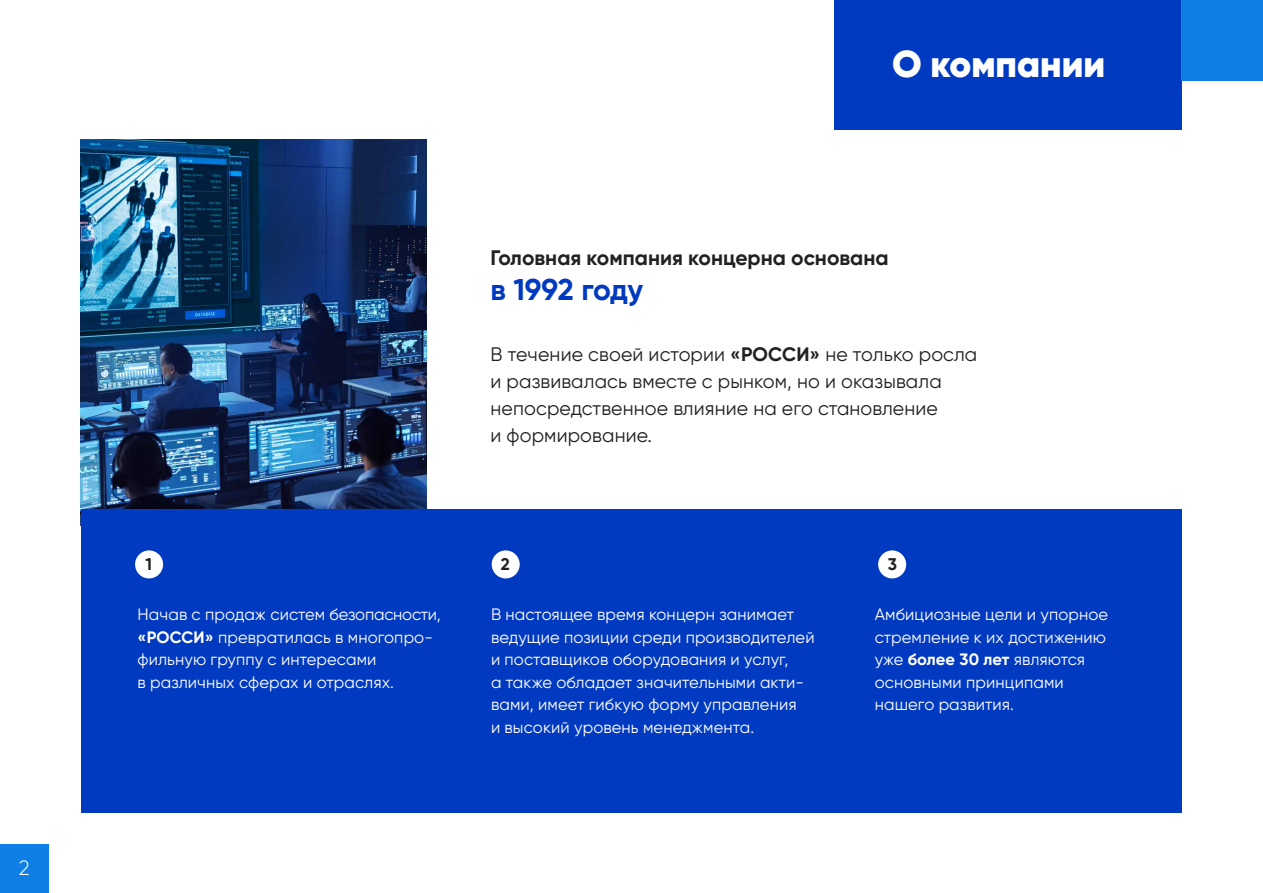
<style>
.page{position:relative;width:1263px;height:893px;background:#fff}
.page>*{position:absolute;margin:0;border:0;box-sizing:border-box;transform-origin:0 0}
.t1{font:900 37.5px "Gilroy";color:#fff}
.t2{font:700 30px "Gilroy";letter-spacing:-.015em;color:#003ac0}
.t3{font:700 21px "Gilroy";color:#212121}
.t4{font:300 20.55px "Gilroy";color:#fff}
.t5{font:19.5px/27px "Gilroy";letter-spacing:.005em;color:#212121}
.t6{font:700 16.95px "Gilroy";color:#212121}
.t7{font:16.5px/22.5px "Gilroy";letter-spacing:.005em;color:#fff}
.s1{font-weight:700}
</style>
<div class="page">
<img style="left:81px;top:140px;width:346px;height:369px">
<div style="left:81px;top:509px;width:1101px;height:303px;background:#003ac0"></div>
<div style="left:135px;top:550px;width:28px;height:28px;background:#fff;border-radius:50%"></div>
<div style="left:492px;top:550px;width:28px;height:28px;background:#fff;border-radius:50%"></div>
<div style="left:878px;top:550px;width:28px;height:28px;background:#fff;border-radius:50%"></div>
<div style="left:0;top:845px;width:49px;height:48px;background:#0f7fe5"></div>
<div style="left:835px;top:0;width:347px;height:130px;background:#003ac0"></div>
<div style="left:1182px;top:0;width:81px;height:81px;background:#0f7fe5"></div>
<p class="t4" style="left:19px;top:855px;width:12px">2</p>
<h1 class="t1" style="left:892px;top:40px;width:215px">О компании</h1>
<p class="t3" style="left:490px;top:245px;width:400px">Головная компания концерна основана</p>
<h2 class="t2" style="left:490px;top:271px;width:154px">в 1992 году</h2>
<p class="t5" style="left:490px;top:340px;width:488px">В течение своей истории <span class="s1">«РОССИ»</span> не только росла и развивалась вместе с рынком, но и оказывала непосредственное влияние на его становление<br>и формирование.</p>
<p class="t6" style="left:145px;top:554px;width:8px">1</p>
<p class="t6" style="left:501px;top:554px;width:10px">2</p>
<p class="t6" style="left:888px;top:554px;width:11px">3</p>
<p class="t7" style="left:138px;top:603px;width:305px">Начав с продаж систем безопасности, <span class="s1">«РОССИ»</span> превратилась в многопро&shy;фильную группу с интересами<br>в различных сферах и отраслях.</p>
<p class="t7" style="left:875px;top:603px;width:235px">Амбициозные цели и упорное стремление к их достижению уже <span class="s1">более 30 лет</span> являются основными принципами нашего развития.</p>
<p class="t7" style="left:491px;top:603px;width:325px">В настоящее время концерн занимает ведущие позиции среди производителей и поставщиков оборудования и услуг,<br>а также обладает значительными акти&shy;вами, имеет гибкую форму управления<br>и высокий уровень менеджмента.</p>
</div>
